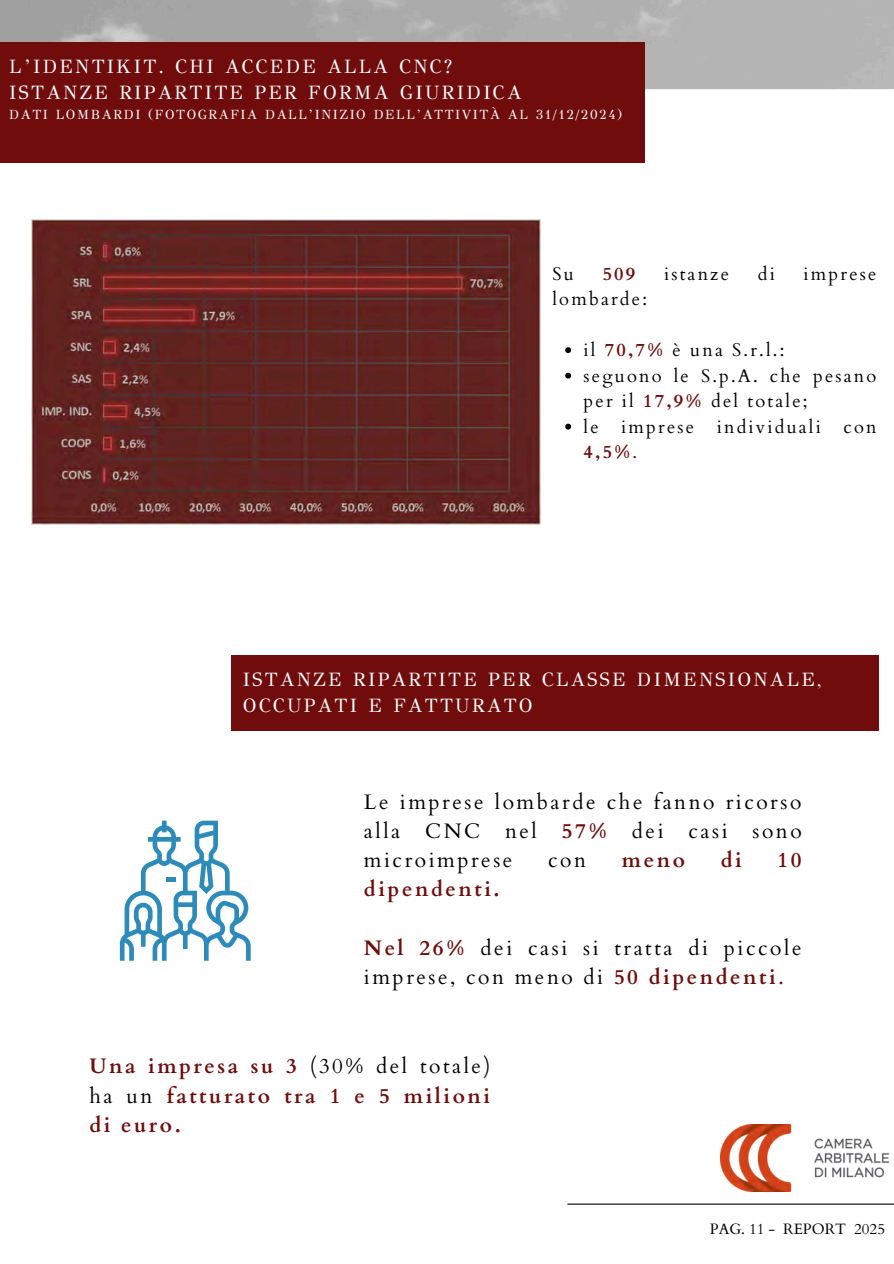
<style>
.page{position:relative;width:894px;height:1264px;background:#fff}
.page>*{position:absolute;margin:0;border:0;box-sizing:border-box;transform-origin:0 0}
.t1{font:21px/29.2px "Cardo";letter-spacing:.12em;color:#000;text-align:justify}
.t2{font:700 21px/29.2px "Cardo";letter-spacing:.12em;color:#700c0c;text-align:justify}
.t3{font:19.2px/26.2px "GFS Didot";letter-spacing:.12em;color:#fff}
.t4{font:18.3px/25.5px "Cardo";letter-spacing:.12em;color:#000}
.t5{font:700 18.3px "Cardo";color:#700c0c}
.t6{font:15px "Cardo";color:#000}
.t7{font:13.2px "GFS Didot";letter-spacing:.12em;color:#fff}
.s1{font-weight:700;color:#700c0c}
.s2{color:#700c0c}
.s3{font-weight:400;color:#000}
</style>
<div class="page">
<img style="left:0;top:0;width:893px;height:89px">
<div style="left:0;top:42px;width:644px;height:121px;background:#700c0c"></div>
<hr style="left:567px;top:1203px;width:326px;height:1px;background:#000">
<img style="left:720px;top:1124px;width:168px;height:67px">
<div style="left:231px;top:655px;width:647px;height:75px;background:#700c0c"></div>
<svg style="left:120px;top:820px;width:130px;height:140px"></svg>
<div style="left:166px;top:876px;width:10px;height:5px;background:#2d8bba"></div>
<img style="left:31px;top:219px;width:509px;height:305px">
<svg style="left:565px;top:347px;width:6px;height:6px"></svg>
<svg style="left:565px;top:373px;width:6px;height:5px"></svg>
<svg style="left:565px;top:423px;width:6px;height:6px"></svg>
<p class="t3" style="left:9px;top:53px;width:444px">L’IDENTIKIT. CHI ACCEDE ALLA CNC?</p>
<p class="t3" style="left:9px;top:80px;width:513px">ISTANZE RIPARTITE PER FORMA GIURIDICA</p>
<p class="t7" style="left:9px;top:107px;width:614px">DATI LOMBARDI (FOTOGRAFIA DALL’INIZIO DELL’ATTIVITÀ AL 31/12/2024)</p>
<h3 class="t4" style="left:552px;top:261px;width:23px">Su</h3>
<h3 class="t5" style="left:602px;top:261px;width:34px">509</h3>
<h3 class="t4" style="left:663px;top:261px;width:66px">istanze</h3>
<h3 class="t4" style="left:757px;top:261px;width:19px">di</h3>
<h3 class="t4" style="left:803px;top:261px;width:74px">imprese</h3>
<h3 class="t4" style="left:552px;top:286px;width:96px">lombarde:</h3>
<p class="t4" style="left:583px;top:337px;width:202px">il <span class="s1">70,7%</span> è una S.r.l.:</p>
<p class="t4" style="left:583px;top:363px;width:294px">seguono le S.p.A. che pesano per il <span class="s1">17,9%</span> del totale;</p>
<p class="t4" style="left:583px;top:414px;width:294px">le imprese individuali con<br><span class="s1">4,5%</span><span class="s2">.</span></p>
<p class="t3" style="left:243px;top:666px;width:580px">ISTANZE RIPARTITE PER CLASSE DIMENSIONALE,<br>OCCUPATI E FATTURATO</p>
<p class="t1" style="left:364px;top:787px;width:439px">Le imprese lombarde che fanno ricorso alla CNC nel <span class="s1">57%</span> dei casi sono microimprese</p>
<p class="t1" style="left:548px;top:845px;width:39px">con</p>
<p class="t2" style="left:621px;top:845px;width:64px">meno</p>
<p class="t2" style="left:720px;top:845px;width:23px">di</p>
<p class="t2" style="left:777px;top:845px;width:26px">10</p>
<p class="t2" style="left:364px;top:875px;width:137px">dipendenti.</p>
<h1 class="t1" style="left:364px;top:933px;width:439px"><span class="s1">Nel 26%</span> dei casi si tratta di piccole imprese, con meno di <span class="s1">50 dipendenti</span><span class="s2">.</span></h1>
<h2 class="t2" style="left:89px;top:1052px;width:402px">Una impresa su 3 <span class="s3">(30% del totale) ha un</span> fatturato tra 1 e 5 milioni di euro.</h2>
<p class="t6" style="left:709px;top:1219px;width:177px">PAG. 11 - REPORT 2025</p>
</div>
